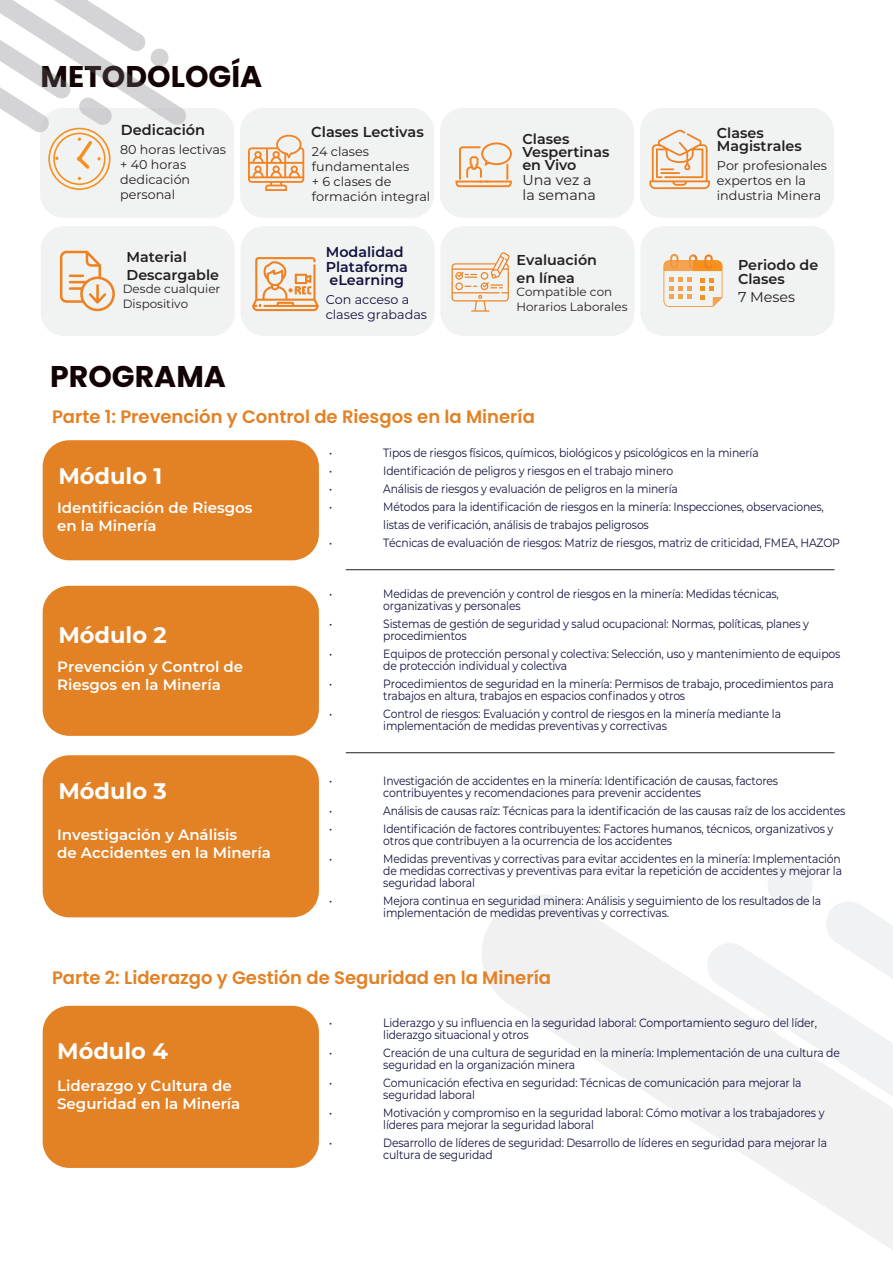
<style>
.page{position:relative;width:893px;height:1263px;background:#fff}
.page>*{position:absolute;margin:0;border:0;box-sizing:border-box;transform-origin:0 0}
.t1{font:700 30px "Poppins";color:#130304}
.t2{font:700 22.5px "Montserrat";color:#fff}
.t3{font:600 18px "Poppins";color:#e38125}
.t4{font:600 15px/18px "Montserrat";color:#fff}
.t5{font:600 14.55px "Montserrat";color:#231f20}
.t6{font:600 14.25px/12.8px "Montserrat";color:#231f20}
.t7{font:600 14.25px/12.8px "Montserrat";color:#12133e}
.t8{font:14.25px/14.2px "Montserrat";color:#231f20}
.t9{font:12.75px/15.3px "Montserrat";color:#231f20}
.t10{font:12.75px/15.3px "Montserrat";color:#12133e}
.t11{font:12px/12px "Montserrat";letter-spacing:-.015em;color:#12133e;scale:.9 1}
.t12{font:11.85px/14.2px "Montserrat";color:#231f20}
</style>
<div class="page">
<div style="left:440px;top:108px;width:194px;height:110px;background:#f1f2f2;border-radius:23px"></div>
<svg style="left:482px;top:895px;width:411px;height:355px"></svg>
<svg style="left:707px;top:863px;width:186px;height:237px"></svg>
<div style="left:40px;top:108px;width:194px;height:110px;background:#f1f2f2;border-radius:23px"></div>
<div style="left:240px;top:108px;width:194px;height:110px;background:#f1f2f2;border-radius:23px"></div>
<div style="left:640px;top:108px;width:194px;height:110px;background:#f1f2f2;border-radius:23px"></div>
<div style="left:41px;top:226px;width:194px;height:110px;background:#f1f2f2;border-radius:23px"></div>
<div style="left:241px;top:226px;width:194px;height:110px;background:#f1f2f2;border-radius:23px"></div>
<div style="left:440px;top:226px;width:195px;height:110px;background:#f1f2f2;border-radius:23px"></div>
<div style="left:640px;top:226px;width:194px;height:110px;background:#f1f2f2;border-radius:23px"></div>
<svg style="left:248px;top:134px;width:56px;height:57px"></svg>
<svg style="left:455px;top:142px;width:57px;height:45px"></svg>
<svg style="left:649px;top:129px;width:61px;height:60px"></svg>
<svg style="left:252px;top:257px;width:67px;height:54px"></svg>
<svg style="left:452px;top:252px;width:58px;height:60px"></svg>
<svg style="left:663px;top:254px;width:59px;height:53px"></svg>
<div style="left:43px;top:440px;width:276px;height:120px;background:#e38125;border-radius:26px"></div>
<hr style="left:346px;top:569px;width:488px;height:1px;background:#231f20">
<svg style="left:0;top:0;width:186px;height:312px"></svg>
<div style="left:43px;top:586px;width:276px;height:150px;background:#e38125;border-radius:26px"></div>
<hr style="left:346px;top:752px;width:488px;height:1px;background:#231f20">
<div style="left:43px;top:755px;width:276px;height:162px;background:#e38125;border-radius:26px"></div>
<div style="left:43px;top:1006px;width:276px;height:162px;background:#e38125;border-radius:26px"></div>
<h1 class="t1" style="left:41px;top:59px;width:223px">METODOLOGÍA</h1>
<p class="t5" style="left:121px;top:119px;width:86px">Dedicación</p>
<p class="t9" style="left:120px;top:141px;width:108px">80 horas lectivas + 40 horas dedicación personal</p>
<p class="t6" style="left:127px;top:248px;width:94px;line-height:17.1px">Material<br>Descargable</p>
<p class="t12" style="left:123px;top:282px;width:99px">Desde cualquier<br>Dispositivo</p>
<p class="t5" style="left:311px;top:121px;width:114px">Clases Lectivas</p>
<p class="t9" style="left:312px;top:143px;width:120px">24 clases fundamentales<br>+ 6 clases de formación integral</p>
<p class="t7" style="left:326px;top:245px;width:80px">Modalidad</p>
<p class="t7" style="left:326px;top:260px;width:84px">Plataforma eLearning</p>
<p class="t10" style="left:326px;top:291px;width:103px">Con acceso a clases grabadas</p>
<p class="t6" style="left:522px;top:132px;width:88px">Clases<br>Vespertinas</p>
<p class="t8" style="left:522px;top:173px;width:75px">Una vez a la semana</p>
<p class="t6" style="left:522px;top:158px;width:55px">en Vivo</p>
<p class="t6" style="left:516px;top:251px;width:82px;line-height:17.1px">Evaluación en línea</p>
<p class="t12" style="left:516px;top:285px;width:113px">Compatible con<br>Horarios Laborales</p>
<h1 class="t1" style="left:50px;top:359px;width:177px">PROGRAMA</h1>
<h3 class="t3" style="left:52px;top:407px;width:484px">Parte 1: Prevención y Control de Riesgos en la Minería</h3>
<p class="t6" style="left:717px;top:126px;width:86px">Clases<br>Magistrales</p>
<p class="t9" style="left:717px;top:157px;width:112px">Por profesionales expertos en la industria Minera</p>
<p class="t6" style="left:738px;top:257px;width:82px;line-height:14.2px">Periodo de<br>Clases</p>
<p class="t8" style="left:738px;top:289px;width:59px">7 Meses</p>
<h2 class="t2" style="left:58px;top:460px;width:105px">Módulo 1</h2>
<p class="t4" style="left:57px;top:498px;width:197px">Identificación de Riesgos en la Minería</p>
<h2 class="t2" style="left:58px;top:619px;width:110px">Módulo 2</h2>
<p class="t4" style="left:57px;top:657px;width:188px">Prevención y Control de<br>Riesgos en la Minería</p>
<h2 class="t2" style="left:58px;top:775px;width:110px">Módulo 3</h2>
<p class="t4" style="left:57px;top:825px;width:215px">Investigación y Análisis<br>de Accidentes en la Minería</p>
<p class="t11" style="left:329px;top:446px;width:5px">•</p>
<p class="t11" style="left:383px;top:446px;width:419px">Tipos de riesgos físicos, químicos, biológicos y psicológicos en la minería</p>
<p class="t11" style="left:329px;top:464px;width:5px">•</p>
<p class="t11" style="left:383px;top:464px;width:324px">Identificación de peligros y riesgos en el trabajo minero</p>
<p class="t11" style="left:329px;top:482px;width:5px">•</p>
<p class="t11" style="left:383px;top:482px;width:329px">Análisis de riesgos y evaluación de peligros en la minería</p>
<p class="t11" style="left:329px;top:500px;width:5px">•</p>
<p class="t11" style="left:383px;top:497px;width:491px;line-height:18px">Métodos para la identificación de riesgos en la minería: Inspecciones, observaciones, listas de verificación, análisis de trabajos peligrosos</p>
<p class="t11" style="left:329px;top:536px;width:5px">•</p>
<p class="t11" style="left:383px;top:536px;width:509px">Técnicas de evaluación de riesgos: Matriz de riesgos, matriz de criticidad, FMEA, HAZOP</p>
<p class="t11" style="left:329px;top:587px;width:5px">•</p>
<p class="t11" style="left:383px;top:587px;width:441px">Medidas de prevención y control de riesgos en la minería: Medidas técnicas, organizativas y personales</p>
<p class="t11" style="left:329px;top:617px;width:5px">•</p>
<p class="t11" style="left:383px;top:617px;width:475px">Sistemas de gestión de seguridad y salud ocupacional: Normas, políticas, planes y procedimientos</p>
<p class="t11" style="left:329px;top:647px;width:5px">•</p>
<p class="t11" style="left:383px;top:647px;width:509px">Equipos de protección personal y colectiva: Selección, uso y mantenimiento de equipos de protección individual y colectiva</p>
<p class="t11" style="left:329px;top:677px;width:5px">•</p>
<p class="t11" style="left:383px;top:677px;width:502px">Procedimientos de seguridad en la minería: Permisos de trabajo, procedimientos para trabajos en altura, trabajos en espacios confinados y otros</p>
<p class="t11" style="left:329px;top:707px;width:5px">•</p>
<p class="t11" style="left:383px;top:707px;width:443px">Control de riesgos: Evaluación y control de riesgos en la minería mediante la implementación de medidas preventivas y correctivas</p>
<p class="t11" style="left:329px;top:774px;width:5px">•</p>
<p class="t11" style="left:383px;top:774px;width:440px">Investigación de accidentes en la minería: Identificación de causas, factores contribuyentes y recomendaciones para prevenir accidentes</p>
<p class="t11" style="left:329px;top:804px;width:5px">•</p>
<p class="t11" style="left:383px;top:804px;width:515px">Análisis de causas raíz: Técnicas para la identificación de las causas raíz de los accidentes</p>
<p class="t11" style="left:329px;top:822px;width:5px">•</p>
<p class="t11" style="left:383px;top:822px;width:501px">Identificación de factores contribuyentes: Factores humanos, técnicos, organizativos y otros que contribuyen a la ocurrencia de los accidentes</p>
<p class="t11" style="left:329px;top:852px;width:5px">•</p>
<p class="t11" style="left:383px;top:852px;width:511px;text-align:justify">Medidas preventivas y correctivas para evitar accidentes en la minería: Implementación de medidas correctivas y preventivas para evitar la repetición de accidentes y mejorar la seguridad laboral</p>
<p class="t11" style="left:329px;top:894px;width:5px">•</p>
<p class="t11" style="left:383px;top:894px;width:488px">Mejora continua en seguridad minera: Análisis y seguimiento de los resultados de la implementación de medidas preventivas y correctivas.</p>
<h3 class="t3" style="left:52px;top:968px;width:501px">Parte 2: Liderazgo y Gestión de Seguridad en la Minería</h3>
<h2 class="t2" style="left:57px;top:1034px;width:112px">Módulo 4</h2>
<p class="t4" style="left:57px;top:1076px;width:185px">Liderazgo y Cultura de<br>Seguridad en la Minería</p>
<p class="t11" style="left:329px;top:1016px;width:5px">•</p>
<p class="t11" style="left:383px;top:1016px;width:483px">Liderazgo y su influencia en la seguridad laboral: Comportamiento seguro del líder, liderazgo situacional y otros</p>
<p class="t11" style="left:329px;top:1046px;width:5px">•</p>
<p class="t11" style="left:383px;top:1046px;width:509px">Creación de una cultura de seguridad en la minería: Implementación de una cultura de seguridad en la organización minera</p>
<p class="t11" style="left:329px;top:1076px;width:5px">•</p>
<p class="t11" style="left:383px;top:1076px;width:466px">Comunicación efectiva en seguridad: Técnicas de comunicación para mejorar la seguridad laboral</p>
<p class="t11" style="left:329px;top:1106px;width:5px">•</p>
<p class="t11" style="left:383px;top:1106px;width:492px">Motivación y compromiso en la seguridad laboral: Cómo motivar a los trabajadores y líderes para mejorar la seguridad laboral</p>
<p class="t11" style="left:329px;top:1136px;width:5px">•</p>
<p class="t11" style="left:383px;top:1136px;width:495px">Desarrollo de líderes de seguridad: Desarrollo de líderes en seguridad para mejorar la cultura de seguridad</p>
</div>
